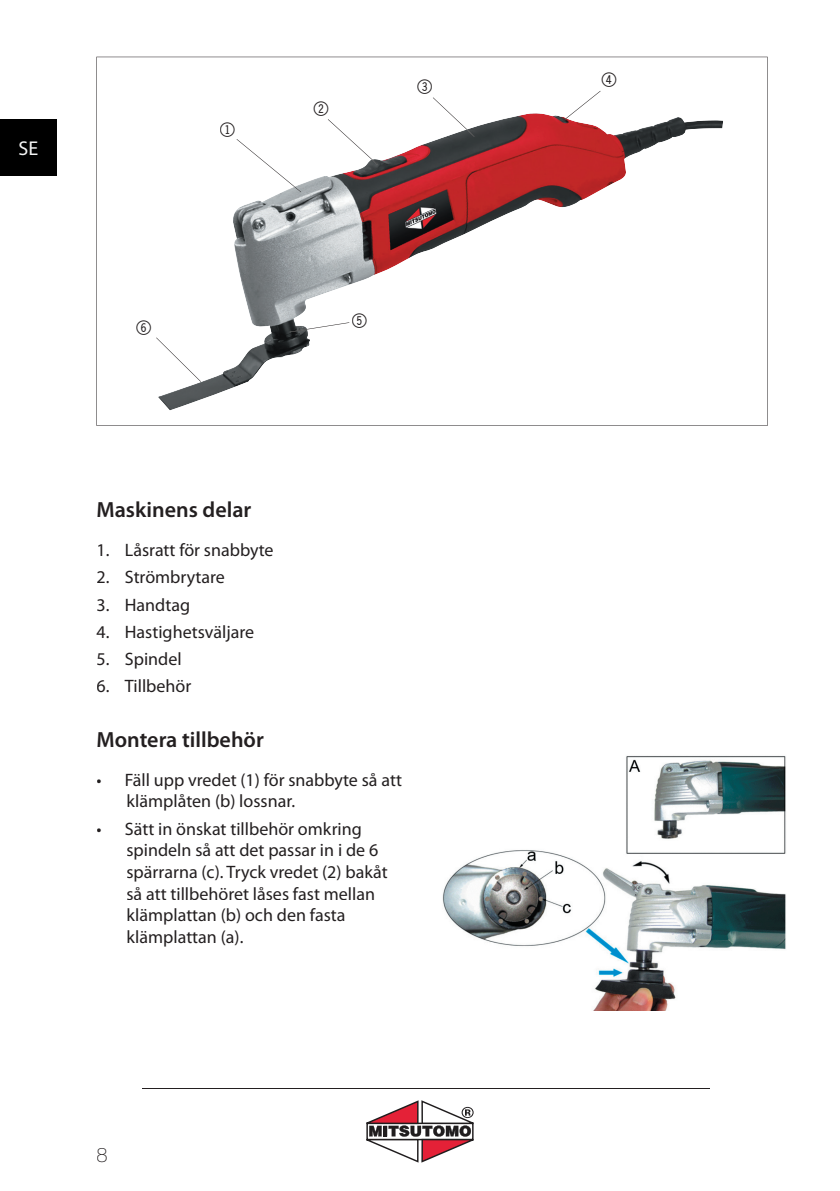
<style>
.page{position:relative;width:840px;height:1191px;background:#fff}
.page>*{position:absolute;margin:0;border:0;box-sizing:border-box;transform-origin:0 0}
.t1{font:24px "Double Digits Round";color:#231f20}
.t2{font:600 22px "Myriad Pro";color:#231f20}
.t3{font:20px "Myriad Pro";color:#f4f5f5}
.t4{font:100 20px "Helvetica Neue";color:#231f20}
.t5{font:18px/21.6px "Myriad Pro";color:#231f20}
</style>
<div class="page">
<hr style="left:142px;top:1088px;width:567px;height:1px;background:#231f20">
<div style="left:0;top:119px;width:57px;height:57px;background:#000"></div>
<svg style="left:366px;top:1100px;width:107px;height:62px"></svg>
<img style="left:442px;top:756px;width:343px;height:254px">
<svg style="left:96px;top:57px;width:671px;height:369px"></svg>
<svg style="left:156px;top:337px;width:45px;height:45px"></svg>
<svg style="left:307px;top:322px;width:42px;height:7px"></svg>
<img style="left:289px;top:329px;width:18px;height:3px">
<svg style="left:236px;top:139px;width:65px;height:53px"></svg>
<svg style="left:327px;top:119px;width:50px;height:46px"></svg>
<svg style="left:432px;top:97px;width:42px;height:39px"></svg>
<svg style="left:564px;top:91px;width:36px;height:28px"></svg>
<p class="t3" style="left:18px;top:136px;width:21px">SE</p>
<h1 class="t1" style="left:220px;top:111px;width:20px">1</h1>
<h1 class="t1" style="left:313px;top:90px;width:20px">2</h1>
<h1 class="t1" style="left:417px;top:69px;width:20px">3</h1>
<h1 class="t1" style="left:601px;top:62px;width:20px">4</h1>
<h1 class="t1" style="left:136px;top:310px;width:20px">6</h1>
<h1 class="t1" style="left:352px;top:303px;width:20px">5</h1>
<p class="t2" style="left:96px;top:496px;width:156px">Maskinens delar</p>
<p class="t5" style="left:96px;top:539px;width:178px">1. Låsratt för snabbyte</p>
<p class="t5" style="left:96px;top:566px;width:130px">2. Strömbrytare</p>
<p class="t5" style="left:96px;top:593px;width:95px">3. Handtag</p>
<p class="t5" style="left:96px;top:621px;width:159px">4. Hastighetsväljare</p>
<p class="t5" style="left:96px;top:648px;width:87px">5. Spindel</p>
<p class="t5" style="left:96px;top:675px;width:96px">6. Tillbehör</p>
<p class="t2" style="left:96px;top:726px;width:169px">Montera tillbehör</p>
<p class="t5" style="left:126px;top:768px;width:277px;text-indent:-30px">• Fäll upp vredet (1) för snabbyte så att klämplåten (b) lossnar.</p>
<p class="t5" style="left:126px;top:817px;width:262px;text-indent:-30px">• Sätt in önskat tillbehör omkring spindeln så att det passar in i de 6 spärrarna (c). Tryck vredet (2) bakåt så att tillbehöret låses fast mellan klämplattan (b) och den fasta klämplattan (a).</p>
<p class="t4" style="left:96px;top:1143px;width:13px">8</p>
</div>
